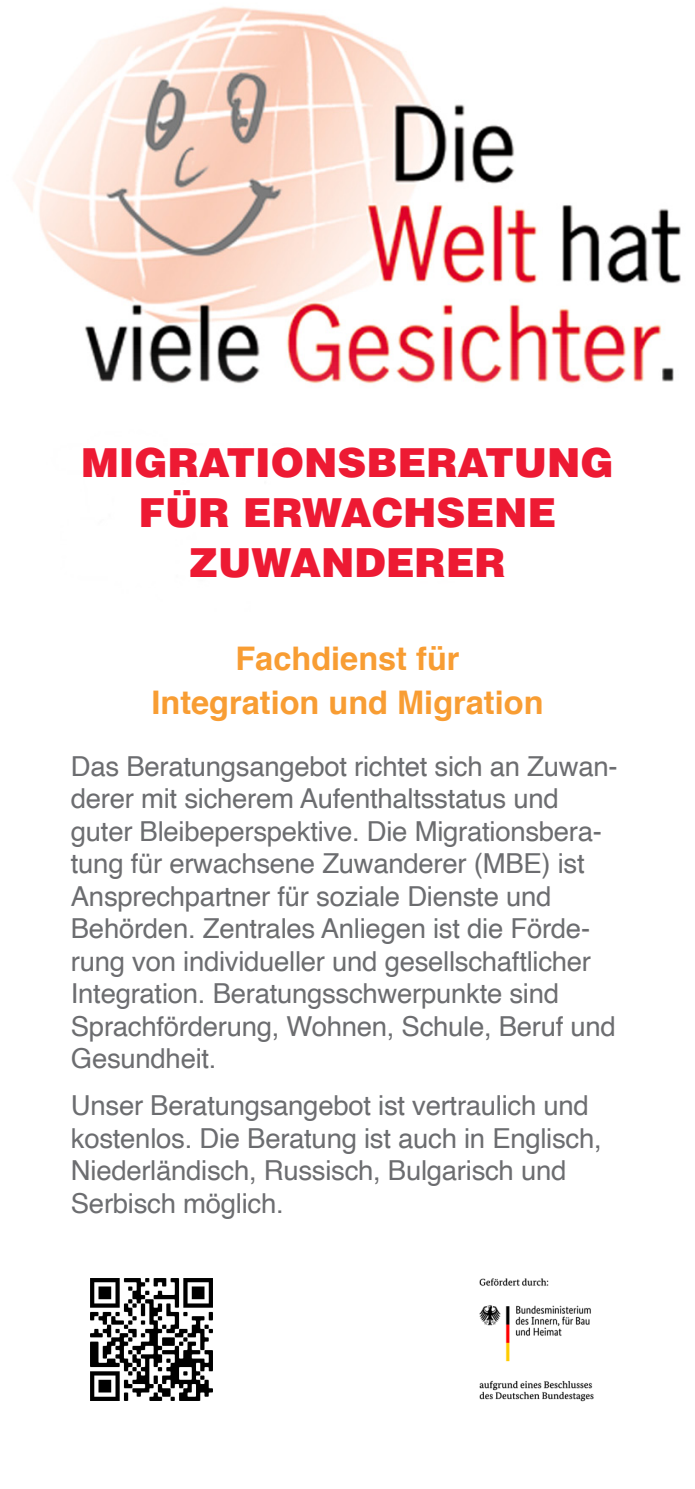
<style>
.page{position:relative;width:695px;height:1489px;background:#fff}
.page>*{position:absolute;margin:0;border:0;box-sizing:border-box;transform-origin:0 0}
.t1{font:900 40px/50px "Helvetica LT Std";color:#ed1a33;text-align:center}
.t2{font:700 32.5px "Helvetica";color:#f89d33}
.t3{font:27.5px/32.5px "Helvetica";letter-spacing:-.01em;color:#6c6d70}
</style>
<div class="page">
<img style="left:14px;top:6px;width:667px;height:445px">
<img style="left:479px;top:1278px;width:115px;height:124px">
<img style="left:90px;top:1278px;width:123px;height:123px">
<p class="t1" style="left:81px;top:437px;width:534px">MIGRATIONSBERATUNG<br>FÜR ERWACHSENE<br>ZUWANDERER</p>
<p class="t2" style="left:235px;top:632px;width:225px">Fachdienst für</p>
<p class="t2" style="left:151px;top:676px;width:393px">Integration und Migration</p>
<p class="t3" style="left:71px;top:750px;width:548px">Das Beratungsangebot richtet sich an Zuwan&shy;derer mit sicherem Aufenthaltsstatus und guter Bleibeperspektive. Die Migrationsbera&shy;tung für erwachsene Zuwanderer (MBE) ist Ansprechpartner für soziale Dienste und Behörden. Zentrales Anliegen ist die Förde&shy;rung von individueller und gesellschaftlicher Integration. Beratungsschwerpunkte sind Sprachförderung, Wohnen, Schule, Beruf und Gesundheit.</p>
<p class="t3" style="left:71px;top:1089px;width:532px">Unser Beratungsangebot ist vertraulich und kostenlos. Die Beratung ist auch in Englisch, Niederländisch, Russisch, Bulgarisch und Serbisch möglich.</p>
</div>
